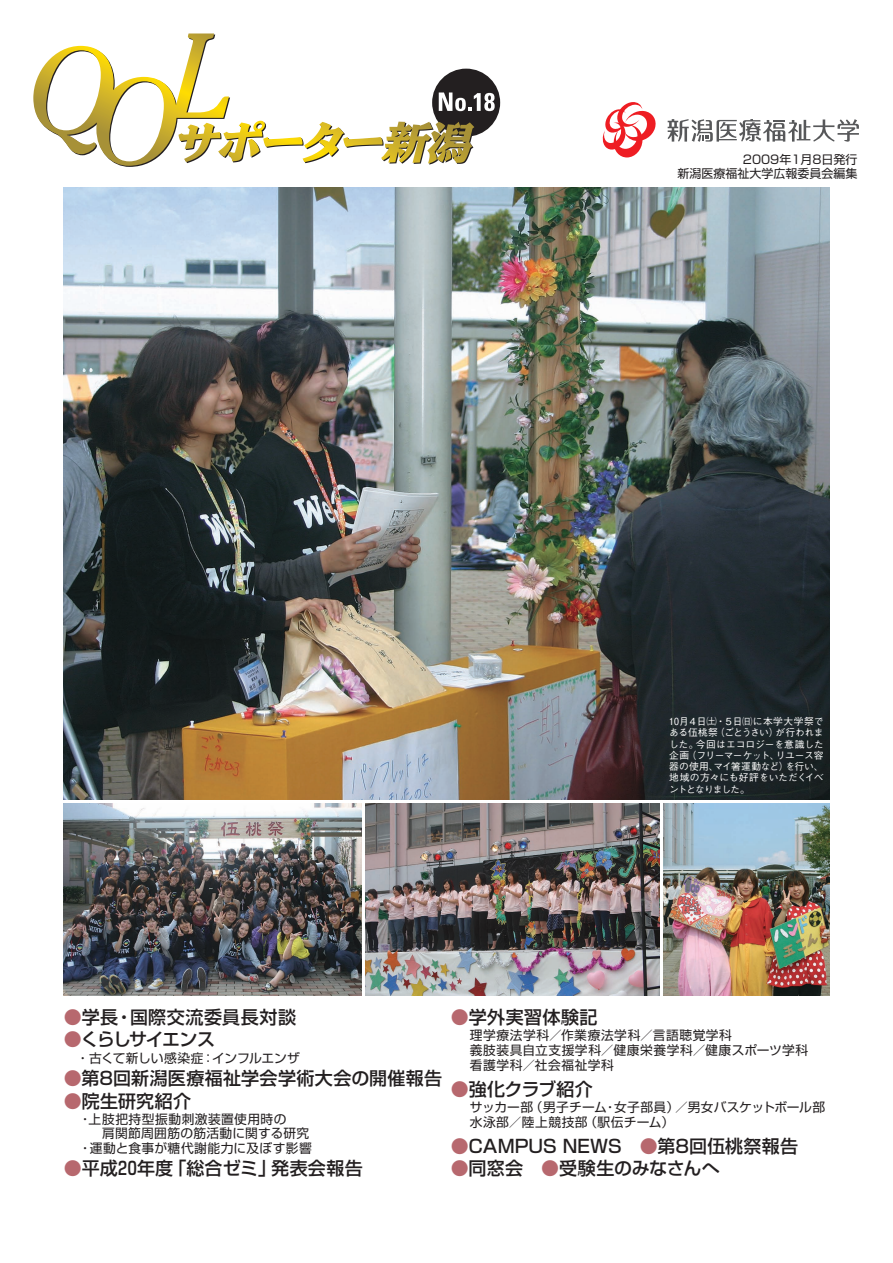
<style>
.page{position:relative;width:893px;height:1263px;background:#fff}
.page>*{position:absolute;margin:0;border:0;box-sizing:border-box;transform-origin:0 0}
.t1{font:500 18px "Shin Go Pro";letter-spacing:.01em;color:#231f20}
.t2{font:500 18px "Shin Go Pro";letter-spacing:.03em;color:#231f20}
.t3{font:500 18px "Shin Go Pro";letter-spacing:-.09em;color:#231f20}
.t4{font:500 18px "Shin Go Pro";letter-spacing:-.01em;color:#231f20}
.t5{font:12.75px/15px "Shin Go Pro";letter-spacing:.03em;color:#231f20}
.t6{font:12.75px "Shin Go Pro";letter-spacing:-.005em;color:#231f20}
.t7{font:12px/13.5px "Shin Go Pro";color:#231f20;text-align:right}
.t8{font:500 9.75px/11.2px "Gothic BBB Pro";letter-spacing:-.025em;color:#fff;text-align:justify}
.s1{color:#b7686e}
</style>
<div class="page">
<img style="left:64px;top:187px;width:765px;height:612px">
<div style="left:432px;top:69px;width:68px;height:68px;background:#231f20;border-radius:50%"></div>
<svg style="left:33px;top:33px;width:462px;height:134px"></svg>
<svg style="left:668px;top:119px;width:191px;height:23px"></svg>
<svg style="left:603px;top:102px;width:53px;height:55px"></svg>
<img style="left:366px;top:804px;width:293px;height:191px">
<img style="left:663px;top:804px;width:166px;height:191px">
<img style="left:64px;top:804px;width:297px;height:191px">
<p class="t7" style="left:677px;top:151px;width:181px">2009年1月8日発行<br>新潟医療福祉大学広報委員会編集</p>
<p class="t8" style="left:669px;top:715px;width:156px">10月４日㈯・５日㈰に本学大学祭である伍桃祭（ごとうさい）が行われました。今回はエコロジーを意識した企画（フリーマーケット、リユース容器の使用、マイ箸運動など）を行い、地域の方々にも好評をいただくイベントとなりました。</p>
<h1 class="t2" style="left:64px;top:1002px;width:234px"><span class="s1">●</span>学長・国際交流委員長対談</h1>
<h1 class="t3" style="left:64px;top:1024px;width:153px"><span class="s1">●</span>くらしサイエンス</h1>
<p class="t6" style="left:77px;top:1047px;width:225px">・古くて新しい感染症：インフルエンザ</p>
<h1 class="t1" style="left:64px;top:1063px;width:380px"><span class="s1">●</span>第8回新潟医療福祉学会学術大会の開催報告</h1>
<h1 class="t1" style="left:64px;top:1086px;width:129px"><span class="s1">●</span>院生研究紹介</h1>
<p class="t5" style="left:102px;top:1111px;width:209px;line-height:13.5px;text-indent:-23px">・上肢把持型振動刺激装置使用時の<br>肩関節周囲筋の筋活動に関する研究</p>
<p class="t5" style="left:79px;top:1139px;width:235px">・運動と食事が糖代謝能力に及ぼす影響</p>
<h1 class="t1" style="left:64px;top:1153px;width:301px"><span class="s1">●</span>平成20年度「総合ゼミ」発表会報告</h1>
<h1 class="t1" style="left:451px;top:1002px;width:148px"><span class="s1">●</span>学外実習体験記</h1>
<p class="t5" style="left:470px;top:1026px;width:340px">理学療法学科／作業療法学科／言語聴覚学科<br>義肢装具自立支援学科／健康栄養学科／健康スポーツ学科看護学科／社会福祉学科</p>
<h1 class="t4" style="left:451px;top:1074px;width:143px"><span class="s1">●</span>強化クラブ紹介</h1>
<p class="t5" style="left:470px;top:1098px;width:357px">サッカー部（男子チーム・女子部員）／男女バスケットボール部水泳部／陸上競技部（駅伝チーム）</p>
<h1 class="t1" style="left:451px;top:1131px;width:349px"><span class="s1">●</span>CAMPUS NEWS　<span class="s1">●</span>第8回伍桃祭報告</h1>
<h1 class="t1" style="left:451px;top:1153px;width:270px"><span class="s1">●</span>同窓会<span class="s1">　●</span>受験生のみなさんへ</h1>
</div>
